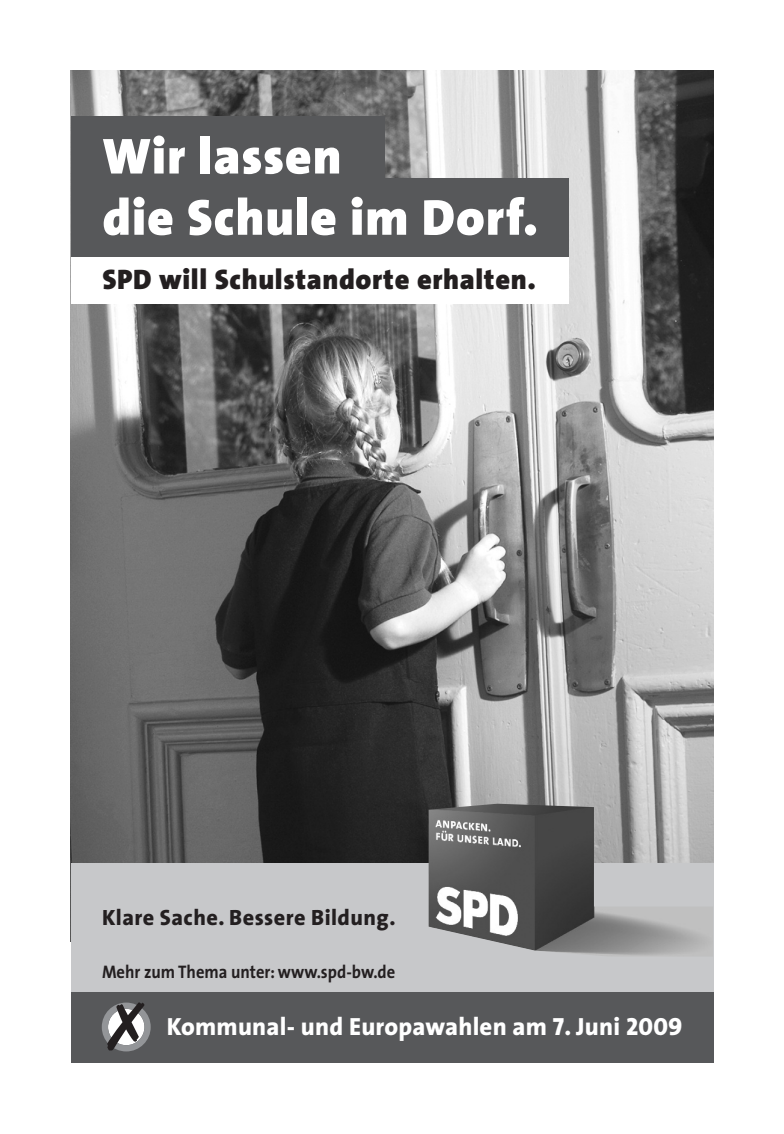
<style>
.page{position:relative;width:784px;height:1134px;background:#fff}
.page>*{position:absolute;margin:0;border:0;box-sizing:border-box;transform-origin:0 0}
.t1{font:65.75px "MS Gothic";color:#231f20}
.t2{font:900 51px/61.2px "The Sans";letter-spacing:.02em;color:#fff}
.t3{font:900 28.25px "The Sans";letter-spacing:.025em;color:#231f20}
.t4{font:800 25px "The Sans";letter-spacing:.01em;color:#fff}
.t5{font:800 22.25px "The Sans";letter-spacing:.02em;color:#231f20}
.t6{font:700 18.25px "The Sans";color:#231f20;scale:.9 1}
.s1{font-family:"The Sans Extra Bold Caps";font-weight:400}
</style>
<div class="page">
<img style="left:71px;top:71px;width:641px;height:792px">
<div style="left:71px;top:255px;width:497px;height:48px;background:#fff"></div>
<div style="left:71px;top:116px;width:313px;height:80px;background:#57585a"></div>
<div style="left:71px;top:179px;width:497px;height:78px;background:#57585a"></div>
<div style="left:71px;top:863px;width:641px;height:148px;background:#c7c8ca"></div>
<img style="left:428px;top:804px;width:284px;height:152px">
<div style="left:71px;top:992px;width:641px;height:71px;background:#57585a"></div>
<svg style="left:102px;top:1002px;width:49px;height:49px"></svg>
<h2 class="t2" style="left:102px;top:130px;width:437px">Wir lassen<br>die Schule im Dorf.</h2>
<p class="t3" style="left:102px;top:268px;width:435px">SPD will Schulstandorte erhalten.</p>
<p class="t5" style="left:102px;top:909px;width:295px">Klare Sache. Bessere Bildung.</p>
<p class="t6" style="left:102px;top:965px;width:327px">Mehr zum Thema unter: www.spd-bw.de</p>
<h1 class="t1" style="left:92px;top:985px;width:67px">✗</h1>
<p class="t4" style="left:167px;top:1017px;width:517px">Kommunal- und Europawahlen am <span class="s1">7</span>. Juni <span class="s1">2009</span></p>
</div>
